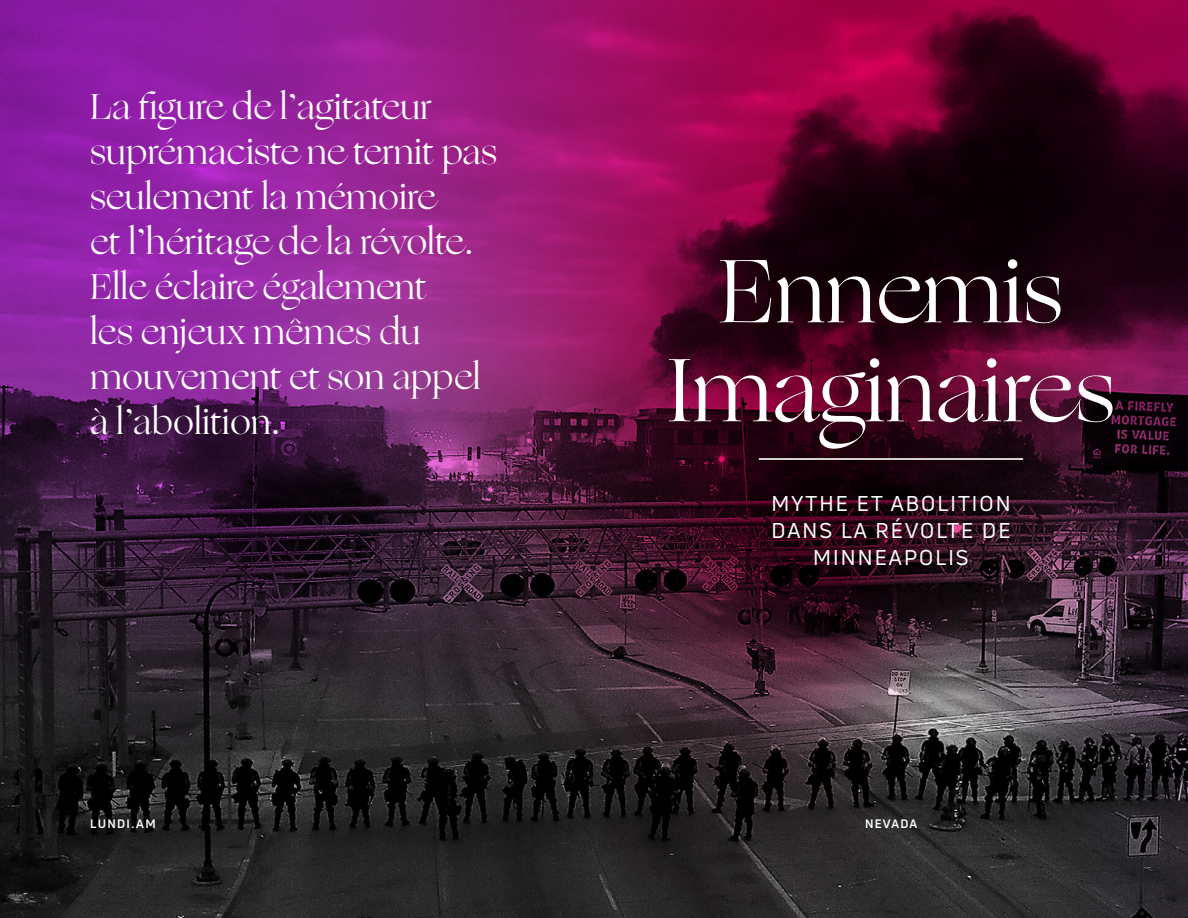
<style>
.page{position:relative;width:1188px;height:918px;background:#fff}
.page>*{position:absolute;margin:0;border:0;box-sizing:border-box;transform-origin:0 0}
.t1{font:90px/99px "Ogg";color:#fff;text-align:center}
.t2{font:36px/45px "Ogg";color:#fff}
.t3{font:21px/27px "Uni Neue";letter-spacing:.1em;color:#fff;text-align:center}
.t4{font:700 12px "Uni Neue";letter-spacing:.105em;color:#fff}
</style>
<div class="page">
<img style="left:0;top:0;width:1188px;height:918px">
<hr style="left:759px;top:458px;width:264px;height:2px;background:#fff">
<p class="t2" style="left:90px;top:85px;width:409px">La figure de l’agitateur suprémaciste ne ternit pas seulement la mémoire<br>et l’héritage de la révolte.<br>Elle éclaire également<br>les enjeux mêmes du mouvement et son appel à l’abolition.</p>
<p class="t4" style="left:90px;top:816px;width:67px">LUNDI.AM</p>
<h1 class="t1" style="left:667px;top:243px;width:450px">Ennemis<br>Imaginaires</h1>
<p class="t3" style="left:771px;top:490px;width:241px">MYTHE ET ABOLITION<br>DANS LA RÉVOLTE DE<br>MINNEAPOLIS</p>
<p class="t4" style="left:865px;top:816px;width:54px">NEVADA</p>
</div>
